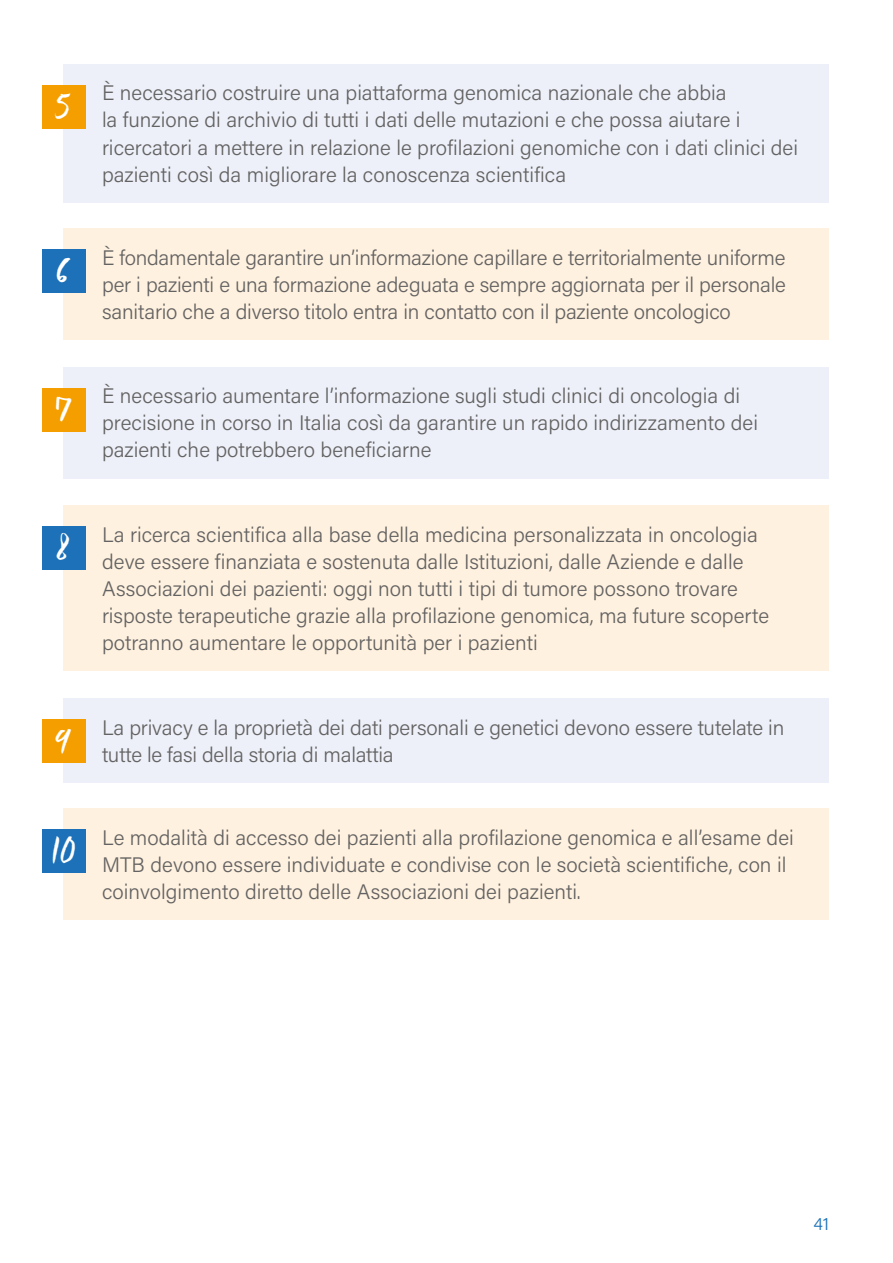
<style>
.page{position:relative;width:893px;height:1263px;background:#fff}
.page>*{position:absolute;margin:0;border:0;box-sizing:border-box;transform-origin:0 0}
.t1{font:45px "Ernestand Emily";color:#fff}
.t2{font:21px/27px "Acumin Variable Concept";color:#646363}
.t3{font:18px "Acumin Variable Concept";color:#1d71b8}
</style>
<div class="page">
<div style="left:64px;top:367px;width:765px;height:112px;background:#edf0f9"></div>
<div style="left:42px;top:388px;width:43px;height:43px;background:#f59e00"></div>
<div style="left:64px;top:808px;width:765px;height:112px;background:#fff1df"></div>
<div style="left:42px;top:829px;width:43px;height:43px;background:#1d71b8"></div>
<div style="left:64px;top:64px;width:765px;height:139px;background:#edf0f9"></div>
<div style="left:42px;top:85px;width:43px;height:43px;background:#f59e00"></div>
<div style="left:64px;top:505px;width:765px;height:166px;background:#fff1df"></div>
<div style="left:42px;top:526px;width:43px;height:43px;background:#1d71b8"></div>
<div style="left:64px;top:228px;width:765px;height:112px;background:#fff1df"></div>
<div style="left:42px;top:249px;width:43px;height:44px;background:#1d71b8"></div>
<div style="left:64px;top:698px;width:765px;height:85px;background:#edf0f9"></div>
<div style="left:42px;top:720px;width:43px;height:43px;background:#f59e00"></div>
<h1 class="t1" style="left:56px;top:75px;width:16px">5</h1>
<h1 class="t1" style="left:57px;top:239px;width:14px">6</h1>
<h1 class="t1" style="left:56px;top:378px;width:17px">7</h1>
<h1 class="t1" style="left:57px;top:516px;width:16px">8</h1>
<h1 class="t1" style="left:56px;top:710px;width:17px">9</h1>
<h1 class="t1" style="left:52px;top:819px;width:26px">10</h1>
<p class="t2" style="left:102px;top:79px;width:698px">È necessario costruire una piattaforma genomica nazionale che abbia<br>la funzione di archivio di tutti i dati delle mutazioni e che possa aiutare i ricercatori a mettere in relazione le profilazioni genomiche con i dati clinici dei pazienti così da migliorare la conoscenza scientifica</p>
<p class="t2" style="left:102px;top:243px;width:685px;text-align:justify">È fondamentale garantire un’informazione capillare e territorialmente uniforme per i pazienti e una formazione adeguata e sempre aggiornata per il personale sanitario che a diverso titolo entra in contatto con il paziente oncologico</p>
<p class="t2" style="left:102px;top:382px;width:657px">È necessario aumentare l’informazione sugli studi clinici di oncologia di precisione in corso in Italia così da garantire un rapido indirizzamento dei pazienti che potrebbero beneficiarne</p>
<p class="t2" style="left:102px;top:520px;width:669px">La ricerca scientifica alla base della medicina personalizzata in oncologia deve essere finanziata e sostenuta dalle Istituzioni, dalle Aziende e dalle Associazioni dei pazienti: oggi non tutti i tipi di tumore possono trovare risposte terapeutiche grazie alla profilazione genomica, ma future scoperte potranno aumentare le opportunità per i pazienti</p>
<p class="t2" style="left:102px;top:713px;width:684px">La privacy e la proprietà dei dati personali e genetici devono essere tutelate in tutte le fasi della storia di malattia</p>
<p class="t2" style="left:102px;top:823px;width:693px">Le modalità di accesso dei pazienti alla profilazione genomica e all’esame dei<br>MTB devono essere individuate e condivise con le società scientifiche, con il coinvolgimento diretto delle Associazioni dei pazienti.</p>
<p class="t3" style="left:813px;top:1211px;width:17px">41</p>
</div>
